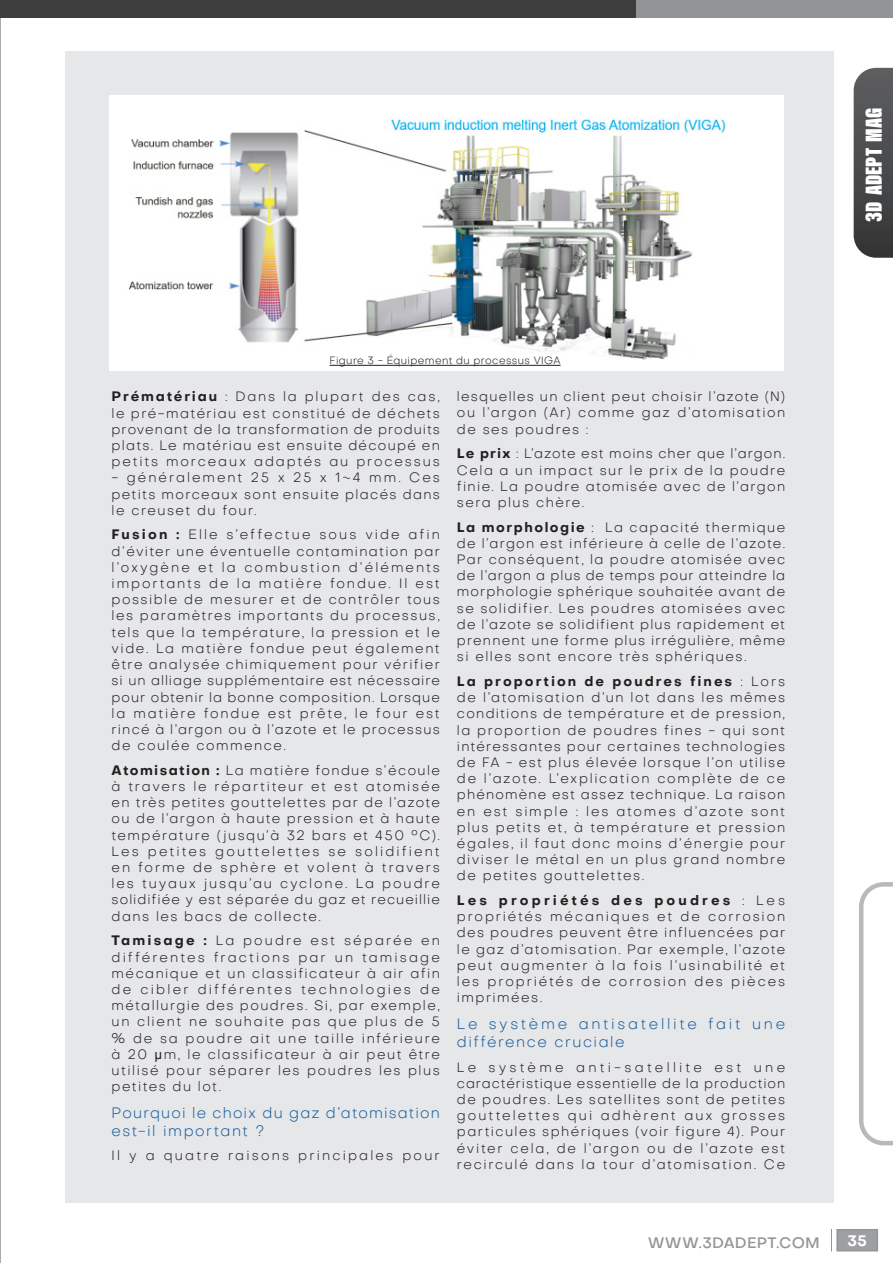
<style>
.page{position:relative;width:893px;height:1263px;background:#fff}
.page>*{position:absolute;margin:0;border:0;box-sizing:border-box;transform-origin:0 0}
.t1{font:24px "Acumin Variable Concept";letter-spacing:-.22em;color:#fff}
.style_ymar_de_paragr{font:300 15px/18px "Objective";letter-spacing:.08em;color:#175d9e}
.style_ymar_de_paragr-2{font:300 15px/18px "Objective";letter-spacing:.165em;color:#175d9e}
.t2{font:500 15px "Objective";letter-spacing:.01em;color:#949699}
.t3{font:700 15px "Objective";color:#fff}
.style_ymar_de_paragr-3{font:300 13.5px/16.2px "Objective";letter-spacing:.11em;color:#231f20;text-align:justify}
.style_ymar_de_paragr-4{font:300 13.5px "Objective";letter-spacing:.16em;color:#231f20}
.style_ymar_de_paragr-5{font:300 10.5px "Objective";letter-spacing:.04em;color:#231f20}
.s1{font-weight:700}
.s2{font-family:"Arial Narrow";font-weight:400}
</style>
<div class="page">
<div style="left:65px;top:51px;width:768px;height:1151px;background:#e6e7e9"></div>
<hr style="left:0;top:0;width:1px;height:1263px;background:#57585a">
<div style="left:837px;top:1230px;width:40px;height:21px;background:#9d9fa2"></div>
<div style="left:836px;top:1229px;width:42px;height:22px;border:2px solid #939598"></div>
<svg style="left:831px;top:1229px;width:1px;height:22px"></svg>
<div style="left:635px;top:0;width:258px;height:17px;background:#929394"></div>
<div style="left:0;top:0;width:635px;height:17px;background:#3e3e3f"></div>
<img style="left:110px;top:96px;width:673px;height:275px">
<hr style="left:330px;top:365px;width:231px;height:1px;background:#231f20">
<svg style="left:854px;top:68px;width:39px;height:190px;background:#4e4f50"></svg>
<svg style="left:859px;top:882px;width:34px;height:263px"></svg>
<p class="style_ymar_de_paragr-5" style="left:330px;top:354px;width:232px">Figure 3 - Équipement du processus VIGA</p>
<p class="style_ymar_de_paragr-3" style="left:112px;top:388px;width:330px"><span class="s1">Prématériau</span> : Dans la plupart des cas, le pré-matériau est constitué de déchets provenant de la transformation de produits plats. Le matériau est ensuite découpé en petits morceaux adaptés au processus</p>
<p class="style_ymar_de_paragr-3" style="left:112px;top:469px;width:330px">- généralement 25 x 25 x 1~4 mm. Ces petits morceaux sont ensuite placés dans le creuset du four.</p>
<p class="style_ymar_de_paragr-3" style="left:112px;top:527px;width:330px"><span class="s1">Fusion :</span> Elle s’effectue sous vide afin d’éviter une éventuelle contamination par l’oxygène et la combustion d’éléments importants de la matière fondue. Il est possible de mesurer et de contrôler tous les paramètres importants du processus, tels que la température, la pression et le vide. La matière fondue peut également être analysée chimiquement pour vérifier si un alliage supplémentaire est nécessaire pour obtenir la bonne composition. Lorsque la matière fondue est prête, le four est rincé à l’argon ou à l’azote et le processus de coulée commence.</p>
<p class="style_ymar_de_paragr-3" style="left:112px;top:762px;width:330px"><span class="s1">Atomisation :</span> La matière fondue s’écoule à travers le répartiteur et est atomisée en très petites gouttelettes par de l’azote ou de l’argon à haute pression et à haute température (jusqu’à 32 bars et 450 °C).<br>Les petites gouttelettes se solidifient en forme de sphère et volent à travers les tuyaux jusqu’au cyclone. La poudre solidifiée y est séparée du gaz et recueillie dans les bacs de collecte.</p>
<p class="style_ymar_de_paragr-3" style="left:112px;top:932px;width:330px"><span class="s1">Tamisage :</span> La poudre est séparée en différentes fractions par un tamisage mécanique et un classificateur à air afin de cibler différentes technologies de métallurgie des poudres. Si, par exemple, un client ne souhaite pas que plus de 5 % de sa poudre ait une taille inférieure à 20 <span class="s2">µ</span>m, le classificateur à air peut être utilisé pour séparer les poudres les plus petites du lot.</p>
<p class="style_ymar_de_paragr" style="left:112px;top:1103px;width:330px">Pourquoi le choix du gaz d’atomisation est-il important ?</p>
<p class="style_ymar_de_paragr-4" style="left:112px;top:1147px;width:330px">Il y a quatre raisons principales pour</p>
<p class="style_ymar_de_paragr-3" style="left:457px;top:388px;width:330px">lesquelles un client peut choisir l’azote (N) ou l’argon (Ar) comme gaz d’atomisation de ses poudres :</p>
<p class="style_ymar_de_paragr-3" style="left:457px;top:445px;width:330px"><span class="s1">Le prix</span> : L’azote est moins cher que l’argon.<br>Cela a un impact sur le prix de la poudre finie. La poudre atomisée avec de l’argon sera plus chère.</p>
<p class="style_ymar_de_paragr-3" style="left:457px;top:519px;width:330px"><span class="s1">La morphologie</span> : La capacité thermique de l’argon est inférieure à celle de l’azote.<br>Par conséquent, la poudre atomisée avec de l’argon a plus de temps pour atteindre la morphologie sphérique souhaitée avant de se solidifier. Les poudres atomisées avec de l’azote se solidifient plus rapidement et prennent une forme plus irrégulière, même si elles sont encore très sphériques.</p>
<p class="style_ymar_de_paragr-3" style="left:457px;top:673px;width:330px"><span class="s1">La proportion de poudres fines</span> : Lors de l’atomisation d’un lot dans les mêmes conditions de température et de pression, la proportion de poudres fines - qui sont intéressantes pour certaines technologies de FA - est plus élevée lorsque l’on utilise de l’azote. L’explication complète de ce phénomène est assez technique. La raison en est simple : les atomes d’azote sont plus petits et, à température et pression égales, il faut donc moins d’énergie pour diviser le métal en un plus grand nombre de petites gouttelettes.</p>
<p class="style_ymar_de_paragr-3" style="left:457px;top:892px;width:330px"><span class="s1">Les propriétés des poudres</span> : Les propriétés mécaniques et de corrosion des poudres peuvent être influencées par le gaz d’atomisation. Par exemple, l’azote peut augmenter à la fois l’usinabilité et les propriétés de corrosion des pièces imprimées.</p>
<p class="style_ymar_de_paragr-2" style="left:457px;top:1014px;width:330px">Le système antisatellite fait une différence cruciale</p>
<p class="style_ymar_de_paragr-3" style="left:457px;top:1058px;width:330px">Le système anti-satellite est une caractéristique essentielle de la production de poudres. Les satellites sont de petites gouttelettes qui adhèrent aux grosses particules sphériques (voir figure 4). Pour éviter cela, de l’argon ou de l’azote est recirculé dans la tour d’atomisation. Ce</p>
<p class="t1" style="left:857px;top:222px;width:122px;rotate:-90deg">3DADEPTMAG</p>
<p class="t2" style="left:648px;top:1232px;width:174px">WWW.3DADEPT.COM</p>
<p class="t3" style="left:847px;top:1230px;width:21px">35</p>
</div>
